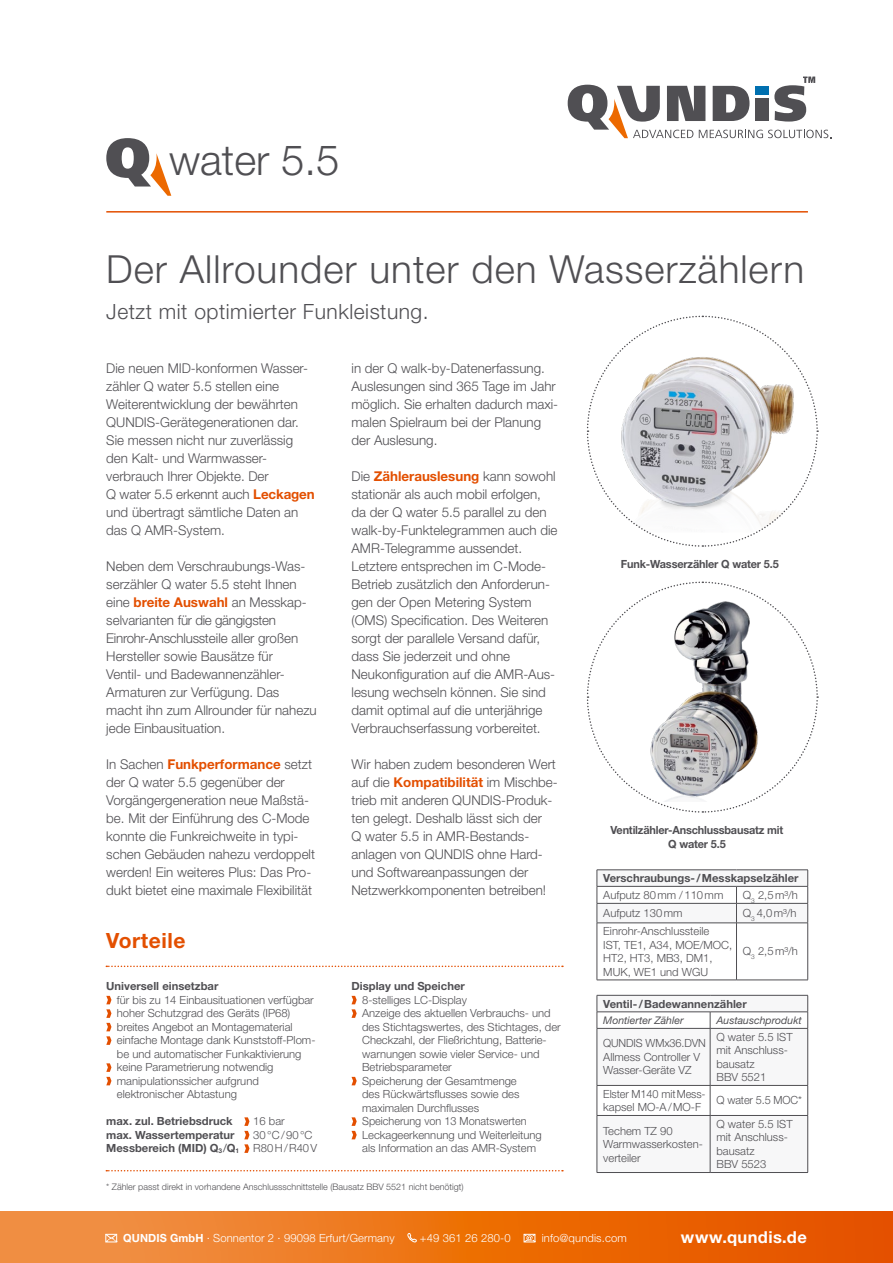
<style>
.page{position:relative;width:893px;height:1263px;background:#fff}
.page>*{position:absolute;margin:0;border:0;box-sizing:border-box;transform-origin:0 0}
.t1{font:300 42px "Helvetica Neue LT Pro";color:#504f53}
.t2{font:300 38.85px "Helvetica Neue LT Pro";letter-spacing:.025em;color:#504f53}
.t3{font:300 21px "Helvetica Neue LT Pro";letter-spacing:.025em;color:#504f53}
.t4{font:700 21px "Helvetica Neue LT Pro";letter-spacing:.025em;color:#e34f00}
.t5{font:700 16.5px "Helvetica Neue LT Pro";letter-spacing:.025em;color:#fff}
.t6{font:300 13.5px/18px "Helvetica Neue LT Pro";color:#504f53}
.t7{font:300 11.25px/13.5px "Helvetica Neue LT Pro";color:#504f53}
.t8{font:700 11.25px/13.5px "Helvetica Neue LT Pro";color:#504f53;text-align:center}
.t9{font:300 11.25px "Helvetica Neue LT Pro";letter-spacing:.01em;color:#fff}
.t10{font:italic 10.5px "Helvetica Neue LT Pro";color:#504f53}
.t11{font:300 9px "Helvetica Neue LT Pro";color:#504f53}
.s1{font-weight:700;color:#e34f00}
.s2{font-size:6.6px}
.s3{font-weight:400}
.s4{font-weight:700}
</style>
<div class="page">
<svg style="left:597px;top:995px;width:211px;height:177px"></svg>
<hr style="left:597px;top:1028px;width:113px;height:1px;background:#504f53">
<hr style="left:597px;top:1028px;width:1px;height:57px;background:#504f53">
<hr style="left:710px;top:1028px;width:98px;height:1px;background:#504f53">
<hr style="left:710px;top:1028px;width:1px;height:57px;background:#504f53">
<hr style="left:807px;top:1028px;width:1px;height:57px;background:#504f53">
<hr style="left:597px;top:1085px;width:113px;height:1px;background:#504f53">
<hr style="left:597px;top:1085px;width:1px;height:30px;background:#504f53">
<hr style="left:710px;top:1085px;width:98px;height:1px;background:#504f53">
<hr style="left:710px;top:1085px;width:1px;height:30px;background:#504f53">
<hr style="left:807px;top:1085px;width:1px;height:30px;background:#504f53">
<hr style="left:597px;top:1115px;width:113px;height:1px;background:#504f53">
<hr style="left:597px;top:1116px;width:1px;height:56px;background:#504f53">
<hr style="left:710px;top:1115px;width:98px;height:1px;background:#504f53">
<hr style="left:710px;top:1116px;width:1px;height:56px;background:#504f53">
<hr style="left:807px;top:1116px;width:1px;height:56px;background:#504f53">
<hr style="left:597px;top:1172px;width:113px;height:1px;background:#504f53">
<hr style="left:710px;top:1172px;width:98px;height:1px;background:#504f53">
<hr style="left:597px;top:869px;width:139px;height:1px;background:#504f53">
<hr style="left:736px;top:869px;width:72px;height:1px;background:#504f53">
<svg style="left:597px;top:870px;width:211px;height:53px"></svg>
<hr style="left:597px;top:923px;width:139px;height:1px;background:#504f53">
<hr style="left:597px;top:923px;width:1px;height:57px;background:#504f53">
<hr style="left:736px;top:923px;width:72px;height:1px;background:#504f53">
<hr style="left:736px;top:923px;width:1px;height:57px;background:#504f53">
<hr style="left:807px;top:923px;width:1px;height:57px;background:#504f53">
<hr style="left:597px;top:980px;width:139px;height:1px;background:#504f53">
<hr style="left:736px;top:980px;width:72px;height:1px;background:#504f53">
<hr style="left:106px;top:211px;width:702px;height:2px;background:#e34f00">
<svg style="left:106px;top:965px;width:457px;height:2px"></svg>
<svg style="left:106px;top:1170px;width:457px;height:1px"></svg>
<svg style="left:106px;top:138px;width:65px;height:58px"></svg>
<svg style="left:106px;top:996px;width:5px;height:49px"></svg>
<svg style="left:106px;top:1063px;width:5px;height:22px"></svg>
<svg style="left:244px;top:1117px;width:5px;height:36px"></svg>
<svg style="left:586px;top:315px;width:233px;height:232px"></svg>
<svg style="left:655px;top:581px;width:94px;height:232px"></svg>
<svg style="left:351px;top:996px;width:6px;height:22px"></svg>
<svg style="left:351px;top:1077px;width:6px;height:8px"></svg>
<svg style="left:351px;top:1117px;width:6px;height:22px"></svg>
<svg style="left:0;top:1212px;width:893px;height:51px;background:#ec7218"></svg>
<svg style="left:568px;top:77px;width:263px;height:61px"></svg>
<svg style="left:105px;top:1233px;width:12px;height:9px"></svg>
<svg style="left:407px;top:1233px;width:10px;height:9px"></svg>
<svg style="left:523px;top:1233px;width:13px;height:9px"></svg>
<img style="left:586px;top:589px;width:233px;height:213px">
<h1 class="t1" style="left:169px;top:135px;width:172px">water 5.5</h1>
<h2 class="t2" style="left:106px;top:245px;width:700px">Der Allrounder unter den Wasserzählern</h2>
<h3 class="t3" style="left:106px;top:299px;width:324px">Jetzt mit optimierter Funkleistung.</h3>
<p class="t6" style="left:106px;top:359px;width:210px">Die neuen MID-konformen Wasser&shy;zähler Q water 5.5 stellen eine<br>Weiterentwicklung der bewährten<br>QUNDIS-Gerätegenerationen dar.<br>Sie messen nicht nur zuverlässig den Kalt- und Warmwasser&shy;verbrauch Ihrer Objekte. Der<br>Q water 5.5 erkennt auch <span class="s1">Leckagen </span>und übertragt sämtliche Daten an das Q AMR-System.</p>
<p class="t6" style="left:106px;top:557px;width:212px">Neben dem Verschraubungs-Was&shy;serzähler Q water 5.5 steht Ihnen eine <span class="s1">breite Auswahl</span> an Messkap&shy;selvarianten für die gängigsten<br>Einrohr-Anschlussteile aller großen<br>Hersteller sowie Bausätze für<br>Ventil- und Badewannenzähler-<br>Armaturen zur Verfügung. Das macht ihn zum Allrounder für nahezu jede Einbausituation.</p>
<p class="t6" style="left:106px;top:755px;width:210px">In Sachen <span class="s1">Funkperformance</span> setzt der Q water 5.5 gegenüber der Vorgängergeneration neue Maßstä&shy;be. Mit der Einführung des C-Mode konnte die Funkreichweite in typi&shy;schen Gebäuden nahezu verdoppelt werden! Ein weiteres Plus: Das Pro&shy;dukt bietet eine maximale Flexibilität</p>
<h3 class="t4" style="left:106px;top:927px;width:81px">Vorteile</h3>
<p class="t8" style="left:106px;top:979px;width:114px">Universell einsetzbar</p>
<p class="t7" style="left:117px;top:993px;width:200px">für bis zu 14 Einbausituationen verfügbar hoher Schutzgrad des Geräts (IP68) breites Angebot an Montagematerial einfache Montage dank Kunststoff-Plom&shy;be und automatischer Funkaktivierung keine Parametrierung notwendig manipulationssicher aufgrund elektronischer Abtastung</p>
<p class="t8" style="left:106px;top:1114px;width:128px">max. zul. Betriebsdruck</p>
<p class="t7" style="left:253px;top:1114px;width:33px">16 bar</p>
<p class="t8" style="left:106px;top:1127px;width:130px">max. Wassertemperatur</p>
<p class="t7" style="left:253px;top:1128px;width:61px">30°C/90°C</p>
<p class="t8" style="left:106px;top:1141px;width:134px">Messbereich (MID) Q<span class="s2">3</span><span class="s3">/</span>Q<span class="s2">1</span></p>
<p class="t7" style="left:253px;top:1141px;width:65px">R80H/R40V</p>
<p class="t6" style="left:351px;top:359px;width:208px">in der Q walk-by-Datenerfassung.<br>Auslesungen sind 365 Tage im Jahr möglich. Sie erhalten dadurch maxi&shy;malen Spielraum bei der Planung der Auslesung.</p>
<p class="t6" style="left:351px;top:467px;width:207px">Die <span class="s1">Zählerauslesung</span> kann sowohl stationär als auch mobil erfolgen, da der Q water 5.5 parallel zu den walk-by-Funktelegrammen auch die AMR-Telegramme aussendet.<br>Letztere entsprechen im C-Mode-Betrieb zusätzlich den Anforderun&shy;gen der Open Metering System (OMS) Specification. Des Weiteren sorgt der parallele Versand dafür, dass Sie jederzeit und ohne Neukonfiguration auf die AMR-Aus&shy;lesung wechseln können. Sie sind damit optimal auf die unterjährige Verbrauchserfassung vorbereitet.</p>
<p class="t6" style="left:351px;top:755px;width:208px">Wir haben zudem besonderen Wert auf die <span class="s1">Kompatibilität</span> im Mischbe&shy;trieb mit anderen QUNDIS-Produk&shy;ten gelegt. Deshalb lässt sich der<br>Q water 5.5 in AMR-Bestands&shy;anlagen von QUNDIS ohne Hard&shy;und Softwareanpassungen der<br>Netzwerkkomponenten betreiben!</p>
<p class="t8" style="left:351px;top:979px;width:115px">Display und Speicher</p>
<p class="t7" style="left:362px;top:993px;width:200px">8-stelliges LC-Display<br>Anzeige des aktuellen Verbrauchs- und des Stichtagswertes, des Stichtages, der Checkzahl, der Fließrichtung, Batterie&shy;warnungen sowie vieler Service- und Betriebsparameter<br>Speicherung der Gesamtmenge<br>des Rückwärtsflusses sowie des maximalen Durchflusses<br>Speicherung von 13 Monatswerten Leckageerkennung und Weiterleitung<br>als Information an das AMR-System</p>
<p class="t11" style="left:106px;top:1181px;width:359px">* Zähler passt direkt in vorhandene Anschlussschnittstelle (Bausatz BBV 5521 nicht benötigt)</p>
<p class="t8" style="left:621px;top:557px;width:159px">Funk-Wasserzähler Q water 5.5</p>
<p class="t8" style="left:610px;top:823px;width:174px">Ventilzähler-Anschlussbausatz mit<br>Q water 5.5</p>
<p class="t8" style="left:603px;top:871px;width:197px">Verschraubungs- /Messkapselzähler</p>
<p class="t7" style="left:603px;top:888px;width:122px">Aufputz 80mm /110mm</p>
<p class="t7" style="left:743px;top:888px;width:57px">Q<sub>3</sub> 2,5m³/h</p>
<p class="t7" style="left:603px;top:906px;width:81px">Aufputz 130mm</p>
<p class="t7" style="left:743px;top:906px;width:55px">Q<sub>3</sub> 4,0m³/h</p>
<p class="t7" style="left:603px;top:924px;width:130px">Einrohr-Anschlussteile<br>IST, TE1, A34, MOE/MOC,<br>HT2, HT3, MB3, DM1,<br>MUK, WE1 und WGU</p>
<p class="t7" style="left:743px;top:944px;width:57px">Q<sub>3</sub> 2,5m³/h</p>
<p class="t8" style="left:603px;top:996px;width:145px">Ventil- /Badewannenzähler</p>
<p class="t10" style="left:603px;top:1014px;width:82px">Montierter Zähler</p>
<p class="t10" style="left:716px;top:1014px;width:87px">Austauschprodukt</p>
<p class="t7" style="left:603px;top:1036px;width:104px">QUNDIS WMx36.DVN<br>Allmess Controller V<br>Wasser-Geräte VZ</p>
<p class="t7" style="left:716px;top:1030px;width:78px">Q water 5.5 IST mit Anschluss&shy;bausatz<br>BBV 5521</p>
<p class="t7" style="left:603px;top:1087px;width:104px">Elster M140 mitMess&shy;kapsel MO-A/MO-F</p>
<p class="t7" style="left:716px;top:1093px;width:87px">Q water 5.5 MOC*</p>
<p class="t7" style="left:603px;top:1123px;width:101px">Techem TZ 90<br>Warmwasserkosten&shy;verteiler</p>
<p class="t7" style="left:716px;top:1117px;width:78px">Q water 5.5 IST mit Anschluss&shy;bausatz<br>BBV 5523</p>
<p class="t9" style="left:123px;top:1231px;width:273px"><span class="s4">QUNDIS GmbH</span> · Sonnentor 2 · 99098 Erfurt/Germany</p>
<p class="t9" style="left:420px;top:1231px;width:92px">+49 361 26 280-0</p>
<p class="t9" style="left:542px;top:1231px;width:86px">info@qundis.com</p>
<p class="t5" style="left:681px;top:1226px;width:127px">www.qundis.de</p>
</div>
